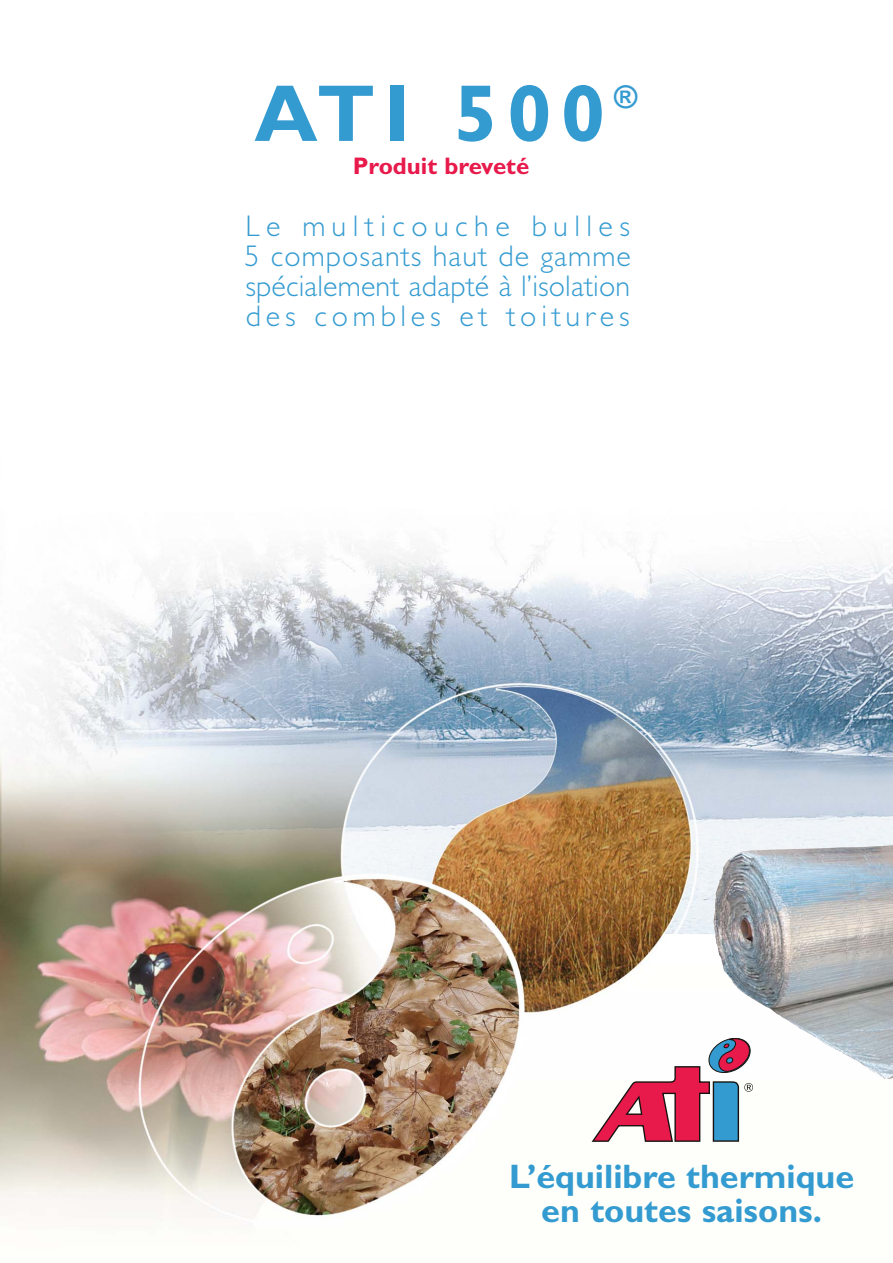
<style>
.page{position:relative;width:893px;height:1263px;background:#fff}
.page>*{position:absolute;margin:0;border:0;box-sizing:border-box;transform-origin:0 0}
.t1{font:700 81px "Gill Sans";letter-spacing:.11em;color:#349bd1}
.t2{font:700 34.05px/34px "Gill Sans";color:#349bd1;text-align:center}
.t3{font:700 31.5px "Gill Sans";color:#349bd1}
.t4{font:300 30px/30px "Gill Sans";letter-spacing:.005em;color:#349bd1;text-align:justify}
.t5{font:700 24px "Gill Sans";color:#e8194b}
</style>
<div class="page">
<img style="left:0;top:545px;width:893px;height:679px">
<svg style="left:591px;top:1038px;width:162px;height:105px"></svg>
<h1 class="t1" style="left:254px;top:86px;width:352px">ATI 500</h1>
<p class="t3" style="left:614px;top:87px;width:25px">®</p>
<p class="t5" style="left:353px;top:158px;width:178px">Produit breveté</p>
<p class="t4" style="left:245px;top:214px;width:388px">Le multicouche bulles 5 composants haut de gamme spécialement adapté à l’isolation des combles et toitures</p>
<p class="t2" style="left:509px;top:1163px;width:347px">L’équilibre thermique en toutes saisons.</p>
</div>
